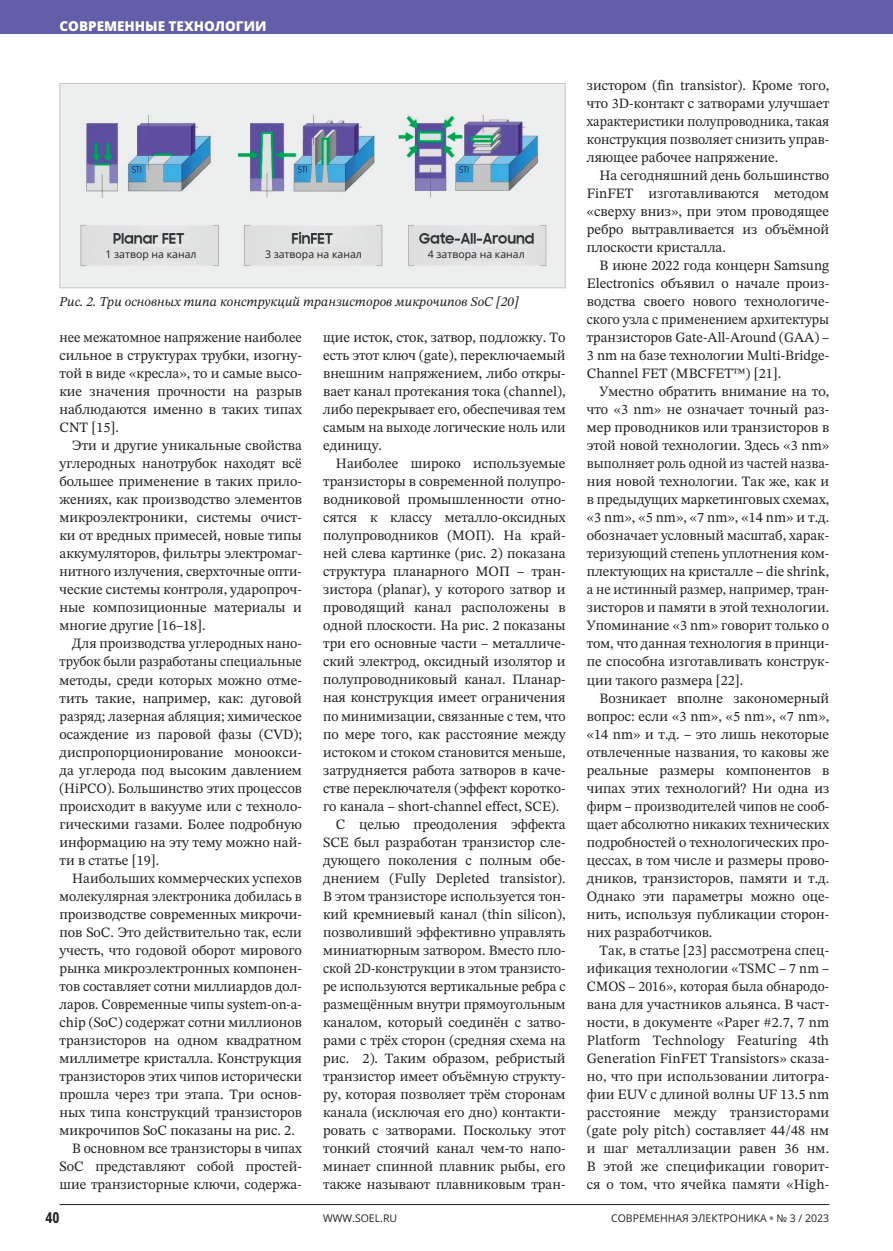
<style>
.page{position:relative;width:893px;height:1251px;background:#fff}
.page>*{position:absolute;margin:0;border:0;box-sizing:border-box;transform-origin:0 0}
.t1{font:700 15px "Open Sans Condensed";color:#231f20}
.t2{font:14.25px/18px "STIX Two Text";color:#231f20;text-align:justify}
.t3{font:14.25px/18px "STIX Two Text";color:#231f20;text-align:justify;scale:.96 1}
.t4{font:14.25px "STIX Two Text";color:#231f20;scale:.95 1}
.t5{font:italic 13.5px "STIX Two Text";color:#231f20}
.t6{font:800 13.5px "Open Sans";color:#fff}
.t7{font:10.5px "Open Sans";color:#231f20}
.s1{font-weight:800;color:#808285}
</style>
<div class="page">
<div style="left:0;top:0;width:893px;height:34px;background:#625ea9"></div>
<hr style="left:60px;top:1203px;width:769px;height:1px;background:#231f20">
<img style="left:62px;top:85px;width:502px;height:201px">
<div style="left:60px;top:83px;width:506px;height:205px;border:1px solid #c7c8ca"></div>
<p class="t6" style="left:60px;top:17px;width:209px">СОВРЕМЕННЫЕ ТЕХНОЛОГИИ</p>
<p class="t7" style="left:105px;top:247px;width:93px">1 затвор на канал</p>
<p class="t7" style="left:265px;top:247px;width:98px">3 затвора на канал</p>
<p class="t7" style="left:428px;top:247px;width:98px">4 затвора на канал</p>
<p class="t5" style="left:60px;top:292px;width:461px">Рис. 2. Три основных типа конструкций транзисторов микрочипов SoC [20]</p>
<p class="t3" style="left:60px;top:328px;width:254px">нее межатомное напряжение наиболее сильное в структурах трубки, изогну&shy;той в виде «кресла», то и самые высо&shy;кие значения прочности на разрыв наблюдаются именно в таких типах CNT [15].</p>
<p class="t2" style="left:60px;top:436px;width:244px;text-indent:13px">Эти и другие уникальные свойства углеродных нанотрубок находят всё большее применение в таких прило&shy;жениях, как производство элементов микроэлектроники, системы очист&shy;ки от вредных примесей, новые типы аккумуляторов, фильтры электромаг&shy;нитного излучения, сверхточные опти&shy;ческие системы контроля, ударопроч&shy;ные композиционные материалы и многие другие [16–18].</p>
<p class="t2" style="left:60px;top:634px;width:244px;text-indent:13px">Для производства углеродных нано&shy;трубок были разработаны специальные методы, среди которых можно отме&shy;тить такие, например, как: дуговой разряд; лазерная абляция; химическое осаждение из паровой фазы (CVD); диспропорционирование моноокси&shy;да углерода под высоким давлением (HiPCO). Большинство этих процессов происходит в вакууме или с техноло&shy;гическими газами. Более подробную информацию на эту тему можно най&shy;ти в статье [19].</p>
<p class="t2" style="left:72px;top:868px;width:231px">Наибольших коммерческих успехов</p>
<p class="t2" style="left:60px;top:886px;width:244px">молекулярная электроника добилась в</p>
<p class="t2" style="left:60px;top:904px;width:244px">производстве современных микрочи-</p>
<p class="t2" style="left:60px;top:922px;width:244px">пов SoC. Это действительно так, если</p>
<p class="t2" style="left:60px;top:940px;width:244px">учесть, что годовой оборот мирового</p>
<p class="t2" style="left:60px;top:958px;width:244px">рынка микроэлектронных компонен-</p>
<p class="t2" style="left:60px;top:976px;width:244px">тов составляет сотни миллиардов дол-</p>
<p class="t2" style="left:60px;top:994px;width:244px">ларов. Современные чипы system-on-a-</p>
<p class="t2" style="left:60px;top:1012px;width:244px">chip (SoC) содержат сотни миллионов</p>
<p class="t2" style="left:60px;top:1030px;width:244px">транзисторов на одном квадратном</p>
<p class="t2" style="left:60px;top:1048px;width:244px">миллиметре кристалла. Конструкция</p>
<p class="t2" style="left:60px;top:1066px;width:244px">транзисторов этих чипов исторически</p>
<p class="t2" style="left:60px;top:1084px;width:244px">прошла через три этапа. Три основ-</p>
<p class="t2" style="left:60px;top:1102px;width:244px">ных типа конструкций транзисторов</p>
<p class="t2" style="left:60px;top:1120px;width:237px">микрочипов SoC показаны на рис. 2.</p>
<p class="t2" style="left:72px;top:1138px;width:231px">В основном все транзисторы в чипах</p>
<p class="t2" style="left:60px;top:1156px;width:244px">SoC представляют собой простей-</p>
<p class="t2" style="left:60px;top:1174px;width:244px">шие транзисторные ключи, содержа-</p>
<p class="t2" style="left:323px;top:328px;width:244px">щие исток, сток, затвор, подложку. То есть этот ключ (gate), переключаемый внешним напряжением, либо откры&shy;вает канал протекания тока (channel), либо перекрывает его, обеспечивая тем самым на выходе логические ноль или единицу.</p>
<p class="t2" style="left:336px;top:454px;width:231px">Наиболее широко используемые</p>
<p class="t2" style="left:323px;top:472px;width:244px">транзисторы в современной полупро-</p>
<p class="t2" style="left:323px;top:490px;width:244px">водниковой промышленности отно-</p>
<p class="t2" style="left:323px;top:508px;width:244px">сятся к классу металло-оксидных</p>
<p class="t2" style="left:323px;top:526px;width:244px">полупроводников (МОП). На край-</p>
<p class="t2" style="left:323px;top:544px;width:244px">ней слева картинке (рис. 2) показана</p>
<p class="t2" style="left:323px;top:562px;width:244px">структура планарного МОП – тран-</p>
<p class="t2" style="left:323px;top:580px;width:244px">зистора (planar), у которого затвор и</p>
<p class="t2" style="left:323px;top:598px;width:244px">проводящий канал расположены в</p>
<p class="t2" style="left:323px;top:616px;width:244px">одной плоскости. На рис. 2 показаны</p>
<p class="t2" style="left:323px;top:634px;width:244px">три его основные части – металличе-</p>
<p class="t2" style="left:323px;top:652px;width:244px">ский электрод, оксидный изолятор и</p>
<p class="t2" style="left:323px;top:670px;width:244px">полупроводниковый канал. Планар-</p>
<p class="t2" style="left:323px;top:688px;width:244px">ная конструкция имеет ограничения</p>
<p class="t2" style="left:323px;top:706px;width:244px">по минимизации, связанные с тем, что</p>
<p class="t2" style="left:323px;top:724px;width:244px">по мере того, как расстояние между</p>
<p class="t2" style="left:323px;top:742px;width:244px">истоком и стоком становится меньше,</p>
<p class="t2" style="left:323px;top:760px;width:244px">затрудняется работа затворов в каче-</p>
<p class="t2" style="left:323px;top:778px;width:244px">стве переключателя (эффект коротко-</p>
<p class="t2" style="left:323px;top:796px;width:238px">го канала – short-channel effect, SCE).</p>
<p class="t2" style="left:336px;top:814px;width:231px">С целью преодоления эффекта</p>
<p class="t2" style="left:323px;top:832px;width:244px">SCE был разработан транзистор сле-</p>
<p class="t2" style="left:323px;top:850px;width:244px">дующего поколения с полным обе-</p>
<p class="t2" style="left:323px;top:868px;width:244px">днением (Fully Depleted transistor).</p>
<p class="t2" style="left:323px;top:886px;width:244px">В этом транзисторе используется тон-</p>
<p class="t2" style="left:323px;top:904px;width:244px">кий кремниевый канал (thin silicon),</p>
<p class="t2" style="left:323px;top:922px;width:244px">позволивший эффективно управлять</p>
<p class="t2" style="left:323px;top:940px;width:244px">миниатюрным затвором. Вместо пло-</p>
<p class="t4" style="left:323px;top:957px;width:257px">ской 2D-конструкции в этом транзисто-</p>
<p class="t2" style="left:323px;top:976px;width:244px">ре используются вертикальные ребра с</p>
<p class="t2" style="left:323px;top:994px;width:244px">размещённым внутри прямоугольным</p>
<p class="t2" style="left:323px;top:1012px;width:244px">каналом, который соединён с затво-</p>
<p class="t2" style="left:323px;top:1030px;width:244px">рами с трёх сторон (средняя схема на</p>
<p class="t2" style="left:323px;top:1048px;width:244px">рис. 2). Таким образом, ребристый</p>
<p class="t2" style="left:323px;top:1066px;width:244px">транзистор имеет объёмную структу-</p>
<p class="t2" style="left:323px;top:1084px;width:244px">ру, которая позволяет трём сторонам</p>
<p class="t2" style="left:323px;top:1102px;width:244px">канала (исключая его дно) контакти-</p>
<p class="t2" style="left:323px;top:1120px;width:244px">ровать с затворами. Поскольку этот</p>
<p class="t2" style="left:323px;top:1138px;width:244px">тонкий стоячий канал чем-то напо-</p>
<p class="t2" style="left:323px;top:1156px;width:244px">минает спинной плавник рыбы, его</p>
<p class="t2" style="left:323px;top:1174px;width:244px">также называют плавниковым тран-</p>
<p class="t2" style="left:587px;top:76px;width:244px">зистором (fin transistor). Кроме того, что 3D-контакт с затворами улучшает характеристики полупроводника, такая конструкция позволяет снизить управ&shy;ляющее рабочее напряжение.</p>
<p class="t2" style="left:587px;top:166px;width:244px;text-indent:13px">На сегодняшний день большинство FinFET изготавливаются методом «сверху вниз», при этом проводящее ребро вытравливается из объёмной плоскости кристалла.</p>
<p class="t2" style="left:587px;top:256px;width:244px;text-indent:13px">В июне 2022 года концерн Samsung Electronics объявил о начале произ&shy;водства своего нового технологиче&shy;ского узла с применением архитектуры транзисторов Gate-All-Around (GAA) – 3 nm на базе технологии Multi-Bridge-Channel FET (MBCFET™) [21].</p>
<p class="t2" style="left:587px;top:382px;width:244px;text-indent:13px">Уместно обратить внимание на то, что «3 nm» не означает точный раз&shy;мер проводников или транзисторов в этой новой технологии. Здесь «3 nm» выполняет роль одной из частей назва&shy;ния новой технологии. Так же, как и в предыдущих маркетинговых схемах, «3 nm», «5 nm», «7 nm», «14 nm» и т.д. обозначает условный масштаб, харак&shy;теризующий степень уплотнения ком&shy;плектующих на кристалле – die shrink, а не истинный размер, например, тран&shy;зисторов и памяти в этой технологии.<br>Упоминание «3 nm» говорит только о том, что данная технология в принци&shy;пе способна изготавливать конструк&shy;ции такого размера [22].</p>
<p class="t2" style="left:587px;top:688px;width:244px;text-indent:13px">Возникает вполне закономерный вопрос: если «3 nm», «5 nm», «7 nm», «14 nm» и т.д. – это лишь некоторые отвлеченные названия, то каковы же реальные размеры компонентов в чипах этих технологий? Ни одна из фирм – производителей чипов не сооб&shy;щает абсолютно никаких технических подробностей о технологических про&shy;цессах, в том числе и размеры прово&shy;дников, транзисторов, памяти и т.д.<br>Однако эти параметры можно оце&shy;нить, используя публикации сторон&shy;них разработчиков.</p>
<p class="t2" style="left:587px;top:940px;width:244px;text-indent:13px">Так, в статье [23] рассмотрена спец&shy;ификация технологии «TSMC – 7 nm – CMOS – 2016», которая была обнародо&shy;вана для участников альянса. В част&shy;ности, в документе «Paper #2.7, 7 nm Platform Technology Featuring 4th Generation FinFET Transistors» сказа&shy;но, что при использовании литогра&shy;фии EUV с длиной волны UF 13.5 nm расстояние между транзисторами (gate poly pitch) составляет 44/48 нм и шаг металлизации равен 36 нм.<br>В этой же спецификации говорит&shy;ся о том, что ячейка памяти «High-</p>
<p class="t1" style="left:45px;top:1207px;width:16px">40</p>
<p class="t7" style="left:323px;top:1210px;width:75px">WWW.SOEL.RU</p>
<p class="t7" style="left:611px;top:1210px;width:220px">СОВРЕМЕННАЯ ЭЛЕКТРОНИКА <span class="s1">•</span> № 3 / 2023</p>
</div>
